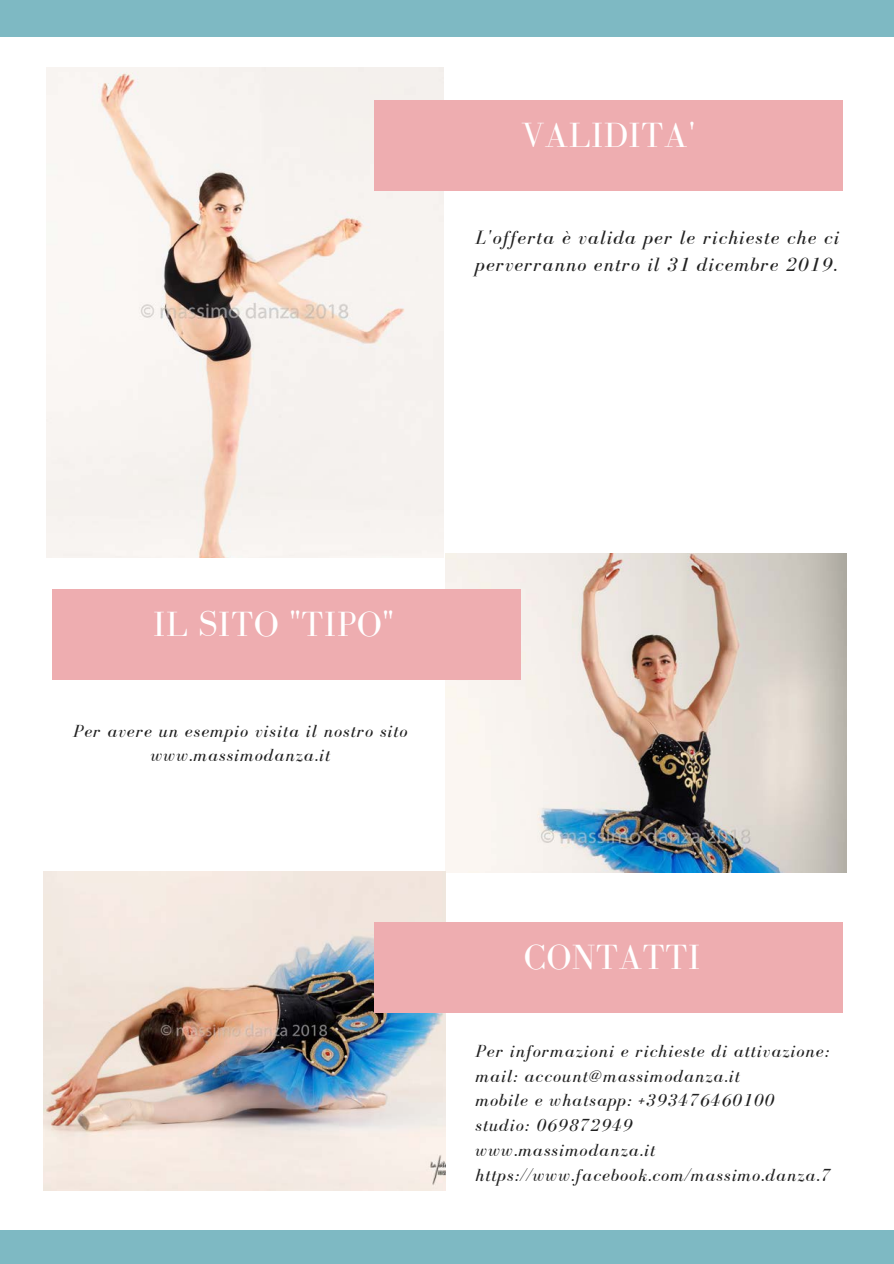
<style>
.page{position:relative;width:894px;height:1264px;background:#fff}
.page>*{position:absolute;margin:0;border:0;box-sizing:border-box;transform-origin:0 0}
.t1{font:36px "Bodoni FLF";letter-spacing:.01em;color:#fff}
.t2{font:italic 19.8px/27px "Bodoni FLF";letter-spacing:.06em;color:#222}
.t3{font:italic 18px/24.8px "Bodoni FLF";letter-spacing:.06em;color:#222;text-align:center}
</style>
<div class="page">
<div style="left:0;top:1230px;width:893px;height:33px;background:#7eb9c3"></div>
<div style="left:0;top:0;width:893px;height:37px;background:#7eb9c3"></div>
<img style="left:47px;top:67px;width:396px;height:490px">
<img style="left:445px;top:553px;width:401px;height:319px">
<img style="left:44px;top:871px;width:401px;height:319px">
<div style="left:374px;top:101px;width:468px;height:90px;background:#eeadb0"></div>
<div style="left:52px;top:589px;width:468px;height:90px;background:#eeadb0"></div>
<div style="left:374px;top:922px;width:468px;height:90px;background:#eeadb0"></div>
<h1 class="t1" style="left:521px;top:116px;width:176px">VALIDITA'</h1>
<p class="t2" style="left:475px;top:224px;width:365px">L'offerta è valida per le richieste che ci perverranno entro il 31 dicembre 2019.</p>
<h1 class="t1" style="left:153px;top:605px;width:242px">IL SITO "TIPO"</h1>
<p class="t3" style="left:73px;top:718px;width:336px;line-height:24.3px">Per avere un esempio visita il nostro sito www.massimodanza.it</p>
<h1 class="t1" style="left:523px;top:937px;width:178px">CONTATTI</h1>
<p class="t3" style="left:475px;top:1038px;width:356px;text-align:left">Per informazioni e richieste di attivazione: mail: account@massimodanza.it<br>mobile e whatsapp: +393476460100 studio: 069872949<br>www.massimodanza.it https://www.facebook.com/massimo.danza.7</p>
</div>
